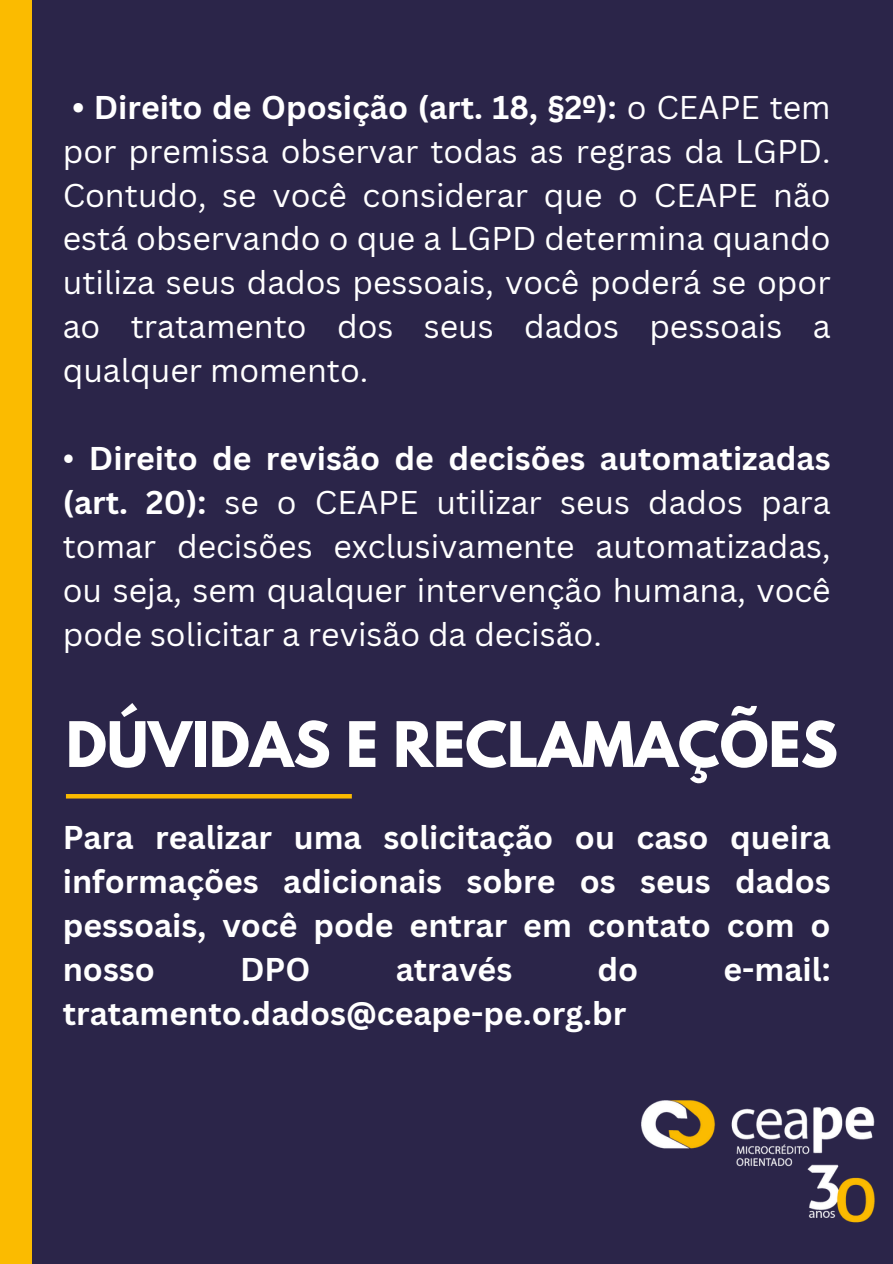
<style>
.page{position:relative;width:893px;height:1264px;background:#fff}
.page>*{position:absolute;margin:0;border:0;box-sizing:border-box;transform-origin:0 0}
.t1{font:700 55.5px "League Spartan";color:#fff}
.t2{font:32.1px/43.8px "Canva Sans";color:#fff;text-align:justify}
.t3{font:700 32.1px/43.8px "Canva Sans";color:#fff;text-align:justify}
.s1{font-weight:700}
</style>
<div class="page">
<div style="left:0;top:0;width:892px;height:1263px;background:#2b2549"></div>
<div style="left:0;top:0;width:32px;height:1263px;background:#fbbb00"></div>
<img style="left:641px;top:1100px;width:234px;height:123px">
<hr style="left:66px;top:794px;width:286px;height:4px;background:#fbbb00">
<p class="t2" style="left:63px;top:84px;width:769px"><span class="s1">• Direito de Oposição (art. 18, §2º):</span> o CEAPE tem por premissa observar todas as regras da LGPD.<br>Contudo, se você considerar que o CEAPE não está observando o que a LGPD determina quando utiliza seus dados pessoais, você poderá se opor ao tratamento dos seus dados pessoais a qualquer momento.</p>
<p class="t2" style="left:63px;top:435px;width:769px">• <span class="s1">Direito de revisão de decisões automatizadas (art. 20):</span> se o CEAPE utilizar seus dados para tomar decisões exclusivamente automatizadas, ou seja, sem qualquer intervenção humana, você pode solicitar a revisão da decisão.</p>
<p class="t1" style="left:66px;top:717px;width:773px">DÚVIDAS E RECLAMAÇÕES</p>
<p class="t3" style="left:63px;top:815px;width:769px">Para realizar uma solicitação ou caso queira informações adicionais sobre os seus dados pessoais, você pode entrar em contato com o nosso</p>
<p class="t3" style="left:240px;top:946px;width:72px">DPO</p>
<p class="t3" style="left:395px;top:946px;width:118px">através</p>
<p class="t3" style="left:597px;top:946px;width:42px">do</p>
<p class="t3" style="left:723px;top:946px;width:109px">e-mail:</p>
<p class="t3" style="left:63px;top:990px;width:565px">tratamento.dados@ceape-pe.org.br</p>
</div>
